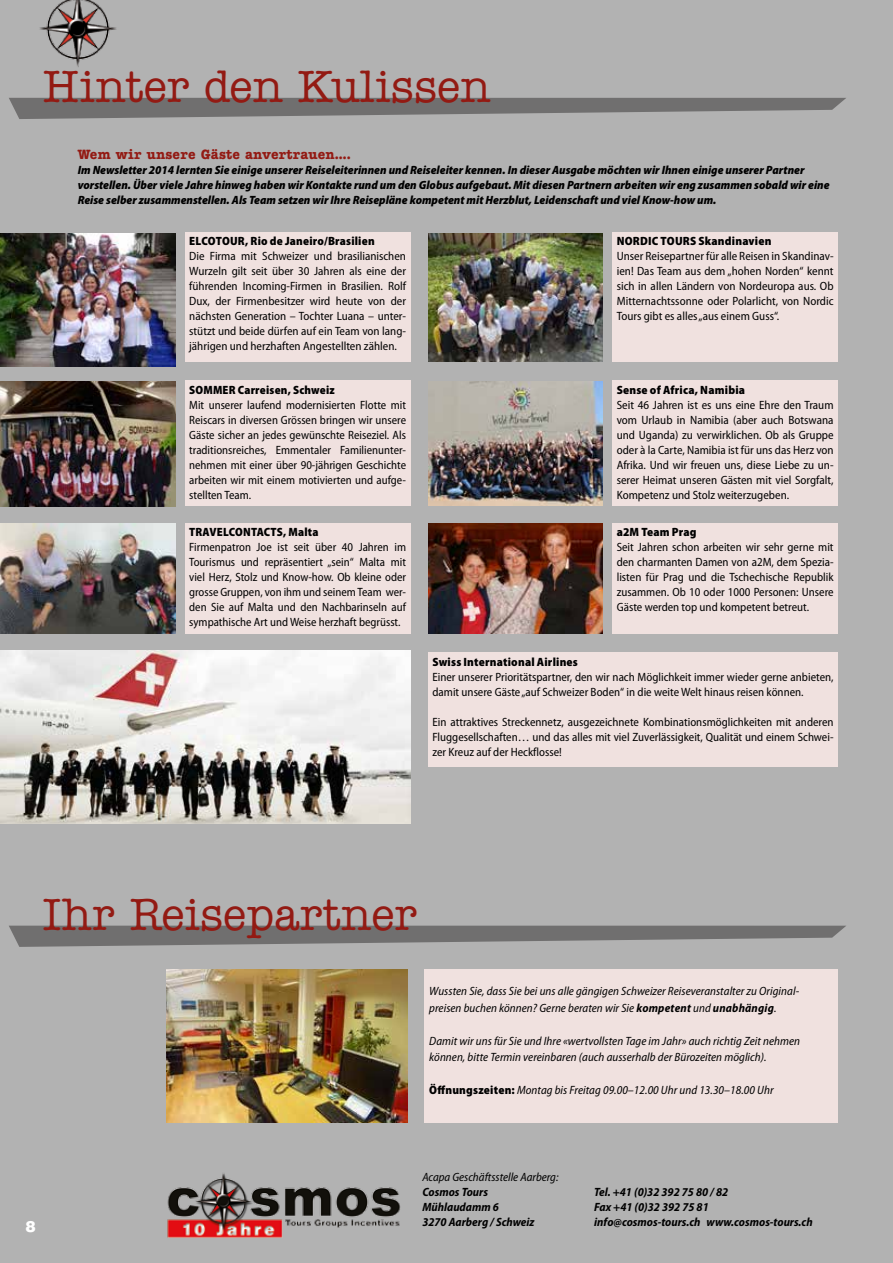
<style>
.page{position:relative;width:893px;height:1263px;background:#b2b2b2}
.page>*{position:absolute;margin:0;border:0;box-sizing:border-box;transform-origin:0 0}
.t1{font:500 45px "Ameri Type SB";color:#931a13}
.t2{font:700 15px "Europa SB";color:#fff}
.t3{font:700 13.5px "Ameri Type SB";letter-spacing:.02em;color:#931a13}
.t4{font:semi-condensed 12px/15px "Myriad Pro";color:#000;text-align:justify}
.t5{font:italic semi-condensed 12px/16.5px "Myriad Pro";letter-spacing:.005em;color:#000}
.t6{font:italic 900 semi-condensed 12px/15px "Myriad Pro";color:#000}
.t7{font:900 semi-condensed 12px "Myriad Pro";letter-spacing:.015em;color:#000}
.t8{font:italic 700 semi-condensed 12px/15px "Myriad Pro";color:#000}
.s1{font-weight:700}
.s2{font-weight:900;font-style:normal}
</style>
<div class="page">
<img style="left:40px;top:0;width:77px;height:67px">
<img style="left:167px;top:969px;width:240px;height:153px">
<div style="left:424px;top:969px;width:414px;height:153px;background:#f0e1df"></div>
<svg style="left:9px;top:98px;width:837px;height:21px"></svg>
<svg style="left:9px;top:926px;width:837px;height:21px"></svg>
<img style="left:0;top:233px;width:175px;height:134px">
<img style="left:428px;top:233px;width:174px;height:129px">
<img style="left:0;top:381px;width:175px;height:125px">
<img style="left:428px;top:381px;width:174px;height:124px">
<img style="left:0;top:524px;width:175px;height:109px">
<img style="left:0;top:650px;width:410px;height:174px">
<img style="left:428px;top:524px;width:174px;height:109px">
<img style="left:167px;top:1173px;width:234px;height:65px">
<div style="left:185px;top:232px;width:225px;height:130px;background:#f0e1df"></div>
<div style="left:612px;top:232px;width:226px;height:130px;background:#f0e1df"></div>
<div style="left:185px;top:380px;width:225px;height:126px;background:#f0e1df"></div>
<div style="left:612px;top:380px;width:226px;height:126px;background:#f0e1df"></div>
<div style="left:185px;top:523px;width:225px;height:110px;background:#f0e1df"></div>
<div style="left:428px;top:652px;width:410px;height:115px;background:#f0e1df"></div>
<div style="left:612px;top:523px;width:226px;height:110px;background:#f0e1df"></div>
<h1 class="t1" style="left:43px;top:62px;width:450px">Hinter den Kulissen</h1>
<p class="t3" style="left:78px;top:147px;width:275px">Wem wir unsere Gäste anvertrauen….</p>
<p class="t6" style="left:78px;top:162px;width:753px">Im Newsletter 2014 lernten Sie einige unserer Reiseleiterinnen und Reiseleiter kennen. In dieser Ausgabe möchten wir Ihnen einige unserer Partner vorstellen. Über viele Jahre hinweg haben wir Kontakte rund um den Globus aufgebaut. Mit diesen Partnern arbeiten wir eng zusammen sobald wir eine<br>Reise selber zusammenstellen. Als Team setzen wir Ihre Reisepläne kompetent mit Herzblut, Leidenschaft und viel Know-how um.</p>
<p class="t7" style="left:189px;top:233px;width:187px">ELCOTOUR, Rio de Janeiro/Brasilien</p>
<p class="t4" style="left:189px;top:249px;width:218px">Die Firma mit Schweizer und brasilianischen Wurzeln gilt seit über 30 Jahren als eine der führenden Incoming-Firmen in Brasilien. Rolf Dux, der Firmenbesitzer wird heute von der nächsten Generation – Tochter Luana – unter&shy;stützt und beide dürfen auf ein Team von lang&shy;jährigen und herzhaften Angestellten zählen.</p>
<p class="t7" style="left:189px;top:382px;width:147px">SOMMER Carreisen, Schweiz</p>
<p class="t4" style="left:189px;top:397px;width:218px">Mit unserer laufend modernisierten Flotte mit Reiscars in diversen Grössen bringen wir unsere Gäste sicher an jedes gewünschte Reiseziel. Als traditionsreiches, Emmentaler Familienunter&shy;nehmen mit einer über 90-jährigen Geschichte arbeiten wir mit einem motivierten und aufge&shy;stellten Team.</p>
<p class="t7" style="left:189px;top:524px;width:131px">TRAVELCONTACTS, Malta</p>
<p class="t4" style="left:189px;top:539px;width:218px">Firmenpatron Joe ist seit über 40 Jahren im Tourismus und repräsentiert „sein“ Malta mit viel Herz, Stolz und Know-how. Ob kleine oder grosse Gruppen, von ihm und seinem Team wer&shy;den Sie auf Malta und den Nachbarinseln auf sympathische Art und Weise herzhaft begrüsst.</p>
<p class="t7" style="left:617px;top:233px;width:156px">NORDIC TOURS Skandinavien</p>
<p class="t4" style="left:617px;top:249px;width:218px">Unser Reisepartner für alle Reisen in Skandinav&shy;ien! Das Team aus dem „hohen Norden“ kennt sich in allen Ländern von Nordeuropa aus. Ob Mitternachtssonne oder Polarlicht, von Nordic Tours gibt es alles „aus einem Guss“.</p>
<p class="t7" style="left:617px;top:382px;width:130px">Sense of Africa, Namibia</p>
<p class="t4" style="left:617px;top:397px;width:218px">Seit 46 Jahren ist es uns eine Ehre den Traum vom Urlaub in Namibia (aber auch Botswana und Uganda) zu verwirklichen. Ob als Gruppe oder à la Carte, Namibia ist für uns das Herz von Afrika. Und wir freuen uns, diese Liebe zu un&shy;serer Heimat unseren Gästen mit viel Sorgfalt, Kompetenz und Stolz weiterzugeben.</p>
<p class="t7" style="left:617px;top:524px;width:81px">a2M Team Prag</p>
<p class="t4" style="left:617px;top:539px;width:218px">Seit Jahren schon arbeiten wir sehr gerne mit den charmanten Damen von a2M, dem Spezia&shy;listen für Prag und die Tschechische Republik zusammen. Ob 10 oder 1000 Personen: Unsere Gäste werden top und kompetent betreut.</p>
<p class="t7" style="left:432px;top:654px;width:147px">Swiss International Airlines</p>
<p class="t4" style="left:432px;top:669px;width:403px">Einer unserer Prioritätspartner, den wir nach Möglichkeit immer wieder gerne anbieten, damit unsere Gäste „auf Schweizer Boden“ in die weite Welt hinaus reisen können.</p>
<p class="t4" style="left:432px;top:714px;width:403px">Ein attraktives Streckennetz, ausgezeichnete Kombinationsmöglichkeiten mit anderen Fluggesellschaften… und das alles mit viel Zuverlässigkeit, Qualität und einem Schwei&shy;zer Kreuz auf der Heckflosse!</p>
<h1 class="t1" style="left:43px;top:890px;width:377px">Ihr Reisepartner</h1>
<p class="t5" style="left:429px;top:983px;width:371px">Wussten Sie, dass Sie bei uns alle gängigen Schweizer Reiseveranstalter zu Original&shy;preisen buchen können? Gerne beraten wir Sie <span class="s1">kompetent</span> und <span class="s1">unabhängig</span>.</p>
<p class="t5" style="left:429px;top:1032px;width:372px">Damit wir uns für Sie und Ihre «wertvollsten Tage im Jahr» auch richtig Zeit nehmen können, bitte Termin vereinbaren (auch ausserhalb der Bürozeiten möglich).</p>
<p class="t5" style="left:429px;top:1082px;width:346px"><span class="s2">Öffnungszeiten:</span> Montag bis Freitag 09.00–12.00 Uhr und 13.30–18.00 Uhr</p>
<p class="t2" style="left:26px;top:1217px;width:12px">8</p>
<p class="t5" style="left:422px;top:1169px;width:138px">Acapa Geschäftsstelle Aarberg:</p>
<p class="t8" style="left:422px;top:1184px;width:114px">Cosmos Tours<br>Mühlaudamm 6<br>3270 Aarberg / Schweiz</p>
<p class="t8" style="left:594px;top:1184px;width:220px">Tel. +41 (0)32 392 75 80 / 82<br>Fax +41 (0)32 392 75 81 info@cosmos-tours.ch www.cosmos-tours.ch</p>
</div>
